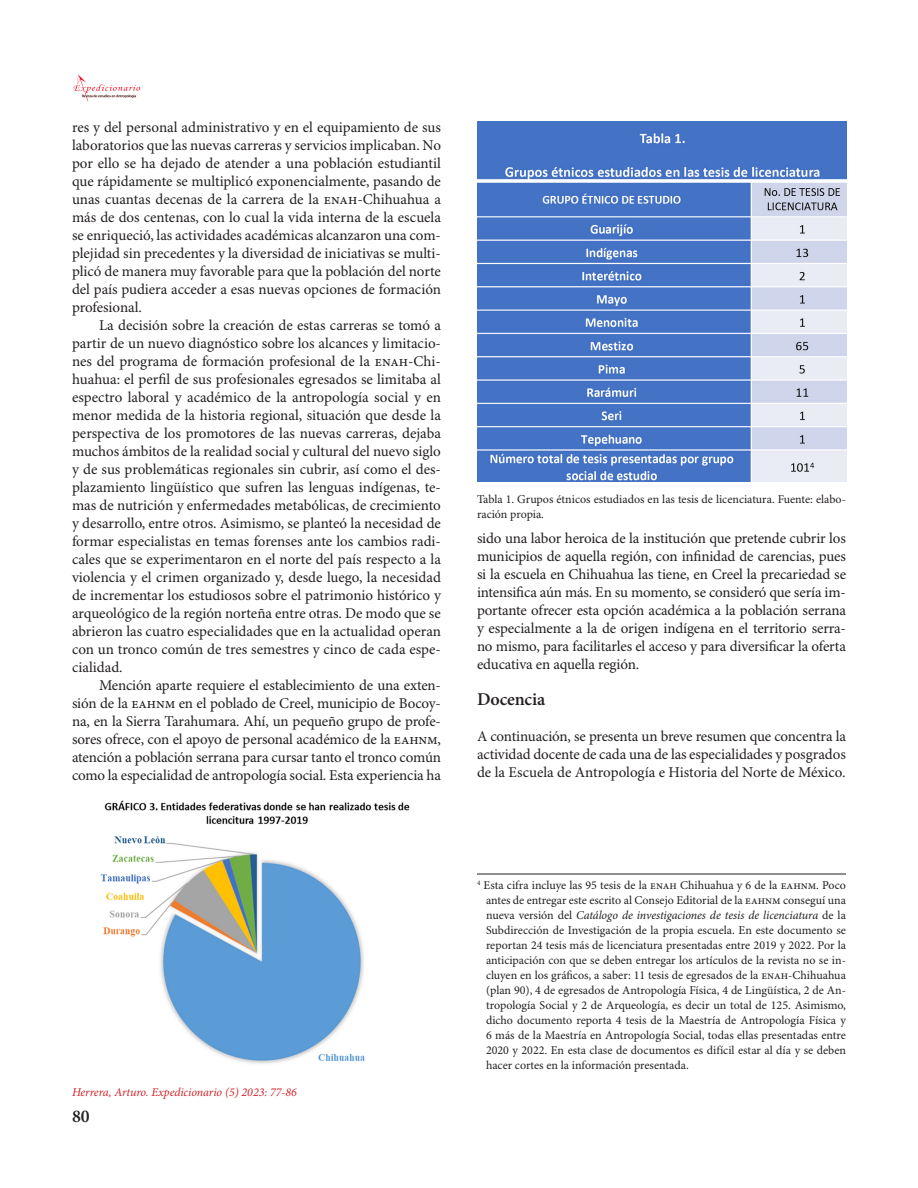
<style>
.page{position:relative;width:918px;height:1188px;background:#fff}
.page>*{position:absolute;margin:0;border:0;box-sizing:border-box;transform-origin:0 0}
.Sub_título_2{font:600 18px "Minion Pro";letter-spacing:-.01em;color:#231f20}
.Texto_con_sangría{font:15px/18px "Minion Pro";letter-spacing:-.005em;color:#231f20;text-align:justify}
.ss{font:15px/18px "Minion Pro";color:#231f20;text-align:justify}
.Pie_de_página{font:12px/15px "Minion Pro";color:#231f20;text-align:justify}
.Pie_de_foto{font:12px/15px "Minion Pro";color:#231f20}
.Pie_de_foto-2{font:italic 12px "Minion Pro";letter-spacing:-.005em;color:#d1232a}
.s1{font-style:italic}
</style>
<div class="page">
<img style="left:73px;top:74px;width:68px;height:27px">
<img style="left:100px;top:800px;width:310px;height:264px">
<hr style="left:477px;top:874px;width:369px;height:1px;background:#231f20">
<img style="left:477px;top:122px;width:369px;height:359px">
<p class="ss" style="left:72px;top:119px;width:371px">res y del personal administrativo y en el equipamiento de sus laboratorios que las nuevas carreras y servicios implicaban. No por ello se ha dejado de atender a una población estudiantil que rápidamente se multiplicó exponencialmente, pasando de unas cuantas decenas de la carrera de la ENAH-Chihuahua a más de dos centenas, con lo cual la vida interna de la escuela se enriqueció, las actividades académicas alcanzaron una com&shy;plejidad sin precedentes y la diversidad de iniciativas se multi&shy;plicó de manera muy favorable para que la población del norte del país pudiera acceder a esas nuevas opciones de formación profesional.</p>
<p class="Texto_con_sangría" style="left:72px;top:317px;width:371px;text-indent:27px">La decisión sobre la creación de estas carreras se tomó a partir de un nuevo diagnóstico sobre los alcances y limitacio&shy;nes del programa de formación profesional de la ENAH-Chi&shy;huahua: el perfil de sus profesionales egresados se limitaba al espectro laboral y académico de la antropología social y en menor medida de la historia regional, situación que desde la perspectiva de los promotores de las nuevas carreras, dejaba muchos ámbitos de la realidad social y cultural del nuevo siglo y de sus problemáticas regionales sin cubrir, así como el des&shy;plazamiento lingüístico que sufren las lenguas indígenas, te&shy;mas de nutrición y enfermedades metabólicas, de crecimiento y desarrollo, entre otros. Asimismo, se planteó la necesidad de formar especialistas en temas forenses ante los cambios radi&shy;cales que se experimentaron en el norte del país respecto a la violencia y el crimen organizado y, desde luego, la necesidad de incrementar los estudiosos sobre el patrimonio histórico y arqueológico de la región norteña entre otras. De modo que se abrieron las cuatro especialidades que en la actualidad operan con un tronco común de tres semestres y cinco de cada espe&shy;cialidad.</p>
<p class="Texto_con_sangría" style="left:72px;top:677px;width:371px;text-indent:27px">Mención aparte requiere el establecimiento de una exten&shy;sión de la EAHNM en el poblado de Creel, municipio de Bocoy&shy;na, en la Sierra Tarahumara. Ahí, un pequeño grupo de profe&shy;sores ofrece, con el apoyo de personal académico de la EAHNM, atención a población serrana para cursar tanto el tronco común como la especialidad de antropología social. Esta experiencia ha</p>
<p class="Pie_de_foto" style="left:477px;top:492px;width:371px">Tabla 1. Grupos étnicos estudiados en las tesis de licenciatura. Fuente: elabo&shy;ración propia.</p>
<p class="Texto_con_sangría" style="left:477px;top:530px;width:371px">sido una labor heroica de la institución que pretende cubrir los municipios de aquella región, con infinidad de carencias, pues si la escuela en Chihuahua las tiene, en Creel la precariedad se intensifica aún más. En su momento, se consideró que sería im&shy;portante ofrecer esta opción académica a la población serrana y especialmente a la de origen indígena en el territorio serra&shy;no mismo, para facilitarles el acceso y para diversificar la oferta educativa en aquella región.</p>
<p class="Sub_título_2" style="left:477px;top:687px;width:70px">Docencia</p>
<p class="ss" style="left:477px;top:728px;width:371px">A continuación, se presenta un breve resumen que concentra la actividad docente de cada una de las especialidades y posgrados de la Escuela de Antropología e Historia del Norte de México.</p>
<p class="Pie_de_foto-2" style="left:72px;top:1084px;width:226px">Herrera, Arturo. Expedicionario (5) 2023: 77-86</p>
<p class="Sub_título_2" style="left:72px;top:1103px;width:19px">80</p>
<p class="Pie_de_página" style="left:486px;top:878px;width:362px;text-indent:-9px"><sup>4</sup> Esta cifra incluye las 95 tesis de la ENAH Chihuahua y 6 de la EAHNM. Poco antes de entregar este escrito al Consejo Editorial de la EAHNM conseguí una nueva versión del <span class="s1">Catálogo de investigaciones de tesis de licenciatura</span> de la Subdirección de Investigación de la propia escuela. En este documento se reportan 24 tesis más de licenciatura presentadas entre 2019 y 2022. Por la anticipación con que se deben entregar los artículos de la revista no se in&shy;cluyen en los gráficos, a saber: 11 tesis de egresados de la ENAH-Chihuahua (plan 90), 4 de egresados de Antropología Física, 4 de Lingüística, 2 de An&shy;tropología Social y 2 de Arqueología, es decir un total de 125. Asimismo, dicho documento reporta 4 tesis de la Maestría de Antropología Física y 6 más de la Maestría en Antropología Social, todas ellas presentadas entre 2020 y 2022. En esta clase de documentos es difícil estar al día y se deben hacer cortes en la información presentada.</p>
</div>
